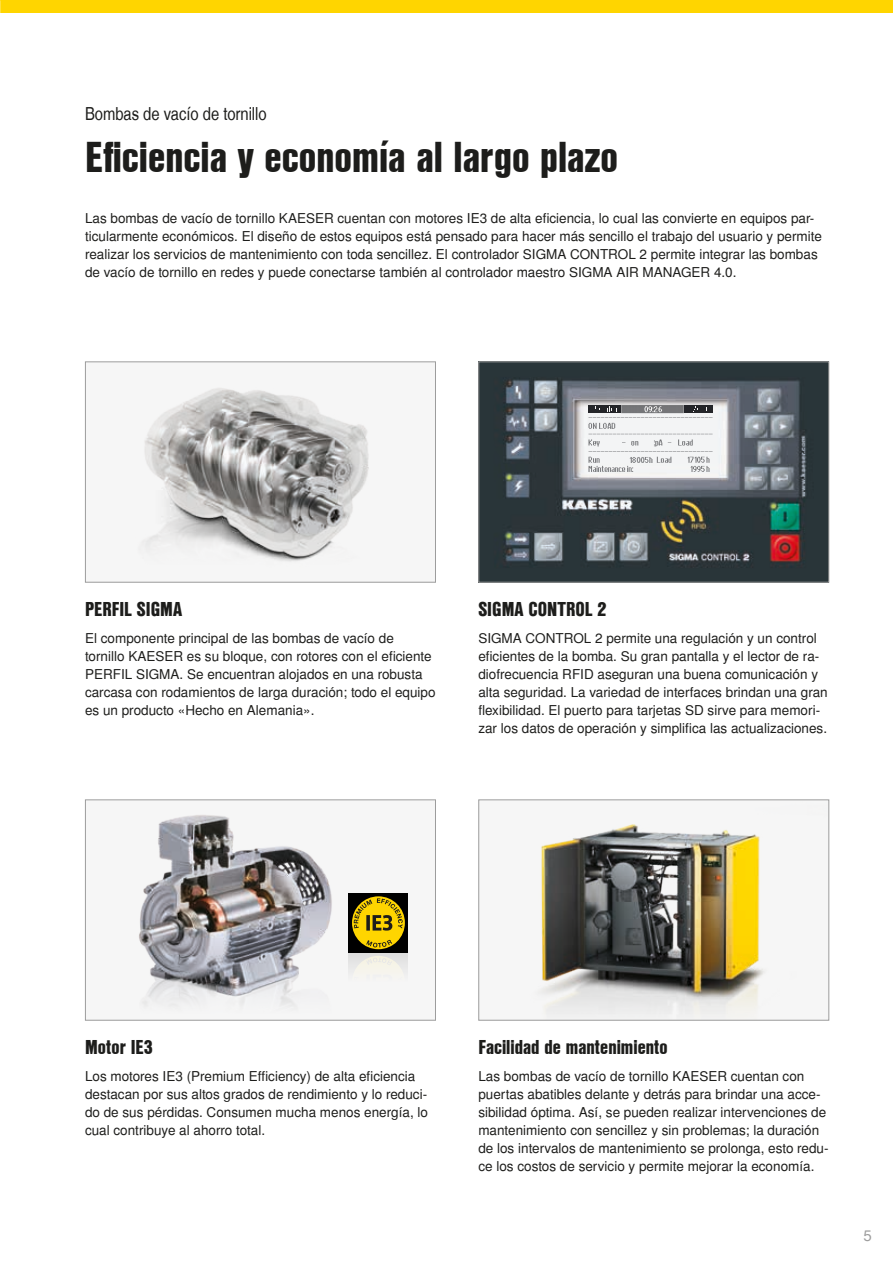
<style>
.page{position:relative;width:893px;height:1263px;background:#fff}
.page>*{position:absolute;margin:0;border:0;box-sizing:border-box;transform-origin:0 0}
.t1{font:42px "Nimbus San L Bla Con";color:#1d1d1b}
.t2{font:19.5px "Nimbus San L Bla Con";color:#1d1d1b}
.t3{font:18px "Nimbus San L Reg Con";color:#1d1d1b}
.t4{font:15px "Nimbus San L";color:#9d9d9d}
.t5{font:13.5px/18px "Nimbus San L";color:#1d1d1b}
</style>
<div class="page">
<img style="left:138px;top:814px;width:211px;height:199px">
<div style="left:85px;top:799px;width:351px;height:221px;border:1px solid #9d9d9d"></div>
<img style="left:137px;top:387px;width:232px;height:178px">
<div style="left:85px;top:361px;width:351px;height:222px;border:1px solid #9d9d9d"></div>
<img style="left:532px;top:804px;width:295px;height:214px">
<div style="left:478px;top:799px;width:351px;height:221px;border:1px solid #9d9d9d"></div>
<div style="left:0;top:0;width:893px;height:13px;background:#ffd500"></div>
<img style="left:0;top:0;width:1px;height:1263px">
<img style="left:480px;top:363px;width:347px;height:218px">
<div style="left:478px;top:361px;width:351px;height:222px;border:1px solid #9d9d9d"></div>
<svg style="left:588px;top:405px;width:125px;height:67px"></svg>
<div style="left:349px;top:893px;width:59px;height:59px;background:#000"></div>
<div style="left:352px;top:896px;width:53px;height:53px;background:#ffd500;border-radius:50%"></div>
<svg style="left:366px;top:940px;width:26px;height:7px"></svg>
<svg style="left:354px;top:898px;width:49px;height:33px"></svg>
<div style="left:349px;top:952px;width:59px;height:60px;background:linear-gradient(to right,#eaeaea,#eaeaea)"></div>
<div style="left:352px;top:956px;width:53px;height:53px;background:#f6f4ee;border-radius:50%"></div>
<svg style="left:366px;top:958px;width:26px;height:6px"></svg>
<svg style="left:354px;top:982px;width:49px;height:25px"></svg>
<h3 class="t3" style="left:85px;top:103px;width:183px">Bombas de vacío de tornillo</h3>
<h1 class="t1" style="left:85px;top:126px;width:535px">Eficiencia y economía al largo plazo</h1>
<p class="t5" style="left:85px;top:210px;width:738px">Las bombas de vacío de tornillo KAESER cuentan con motores IE3 de alta eficiencia, lo cual las convierte en equipos par&shy;ticularmente económicos. El diseño de estos equipos está pensado para hacer más sencillo el trabajo del usuario y permite realizar los servicios de mantenimiento con toda sencillez. El controlador SIGMA CONTROL 2 permite integrar las bombas de vacío de tornillo en redes y puede conectarse también al controlador maestro SIGMA AIR MANAGER 4.0.</p>
<h2 class="t2" style="left:85px;top:595px;width:99px">PERFIL SIGMA</h2>
<p class="t5" style="left:85px;top:630px;width:352px">El componente principal de las bombas de vacío de tornillo KAESER es su bloque, con rotores con el eficiente PERFIL SIGMA. Se encuentran alojados en una robusta carcasa con rodamientos de larga duración; todo el equipo es un producto «Hecho en Alemania».</p>
<h2 class="t2" style="left:478px;top:595px;width:130px">SIGMA CONTROL 2</h2>
<p class="t5" style="left:478px;top:630px;width:351px">SIGMA CONTROL 2 permite una regulación y un control eficientes de la bomba. Su gran pantalla y el lector de ra&shy;diofrecuencia RFID aseguran una buena comunicación y alta seguridad. La variedad de interfaces brindan una gran flexibilidad. El puerto para tarjetas SD sirve para memori&shy;zar los datos de operación y simplifica las actualizaciones.</p>
<h2 class="t2" style="left:85px;top:1033px;width:70px">Motor IE3</h2>
<p class="t5" style="left:85px;top:1068px;width:344px">Los motores IE3 (Premium Efficiency) de alta eficiencia destacan por sus altos grados de rendimiento y lo reduci&shy;do de sus pérdidas. Consumen mucha menos energía, lo cual contribuye al ahorro total.</p>
<h2 class="t2" style="left:478px;top:1033px;width:191px">Facilidad de mantenimiento</h2>
<p class="t5" style="left:478px;top:1068px;width:352px">Las bombas de vacío de tornillo KAESER cuentan con puertas abatibles delante y detrás para brindar una acce&shy;sibilidad óptima. Así, se pueden realizar intervenciones de mantenimiento con sencillez y sin problemas; la duración de los intervalos de mantenimiento se prolonga, esto redu&shy;ce los costos de servicio y permite mejorar la economía.</p>
<p class="t4" style="left:863px;top:1226px;width:10px">5</p>
</div>
